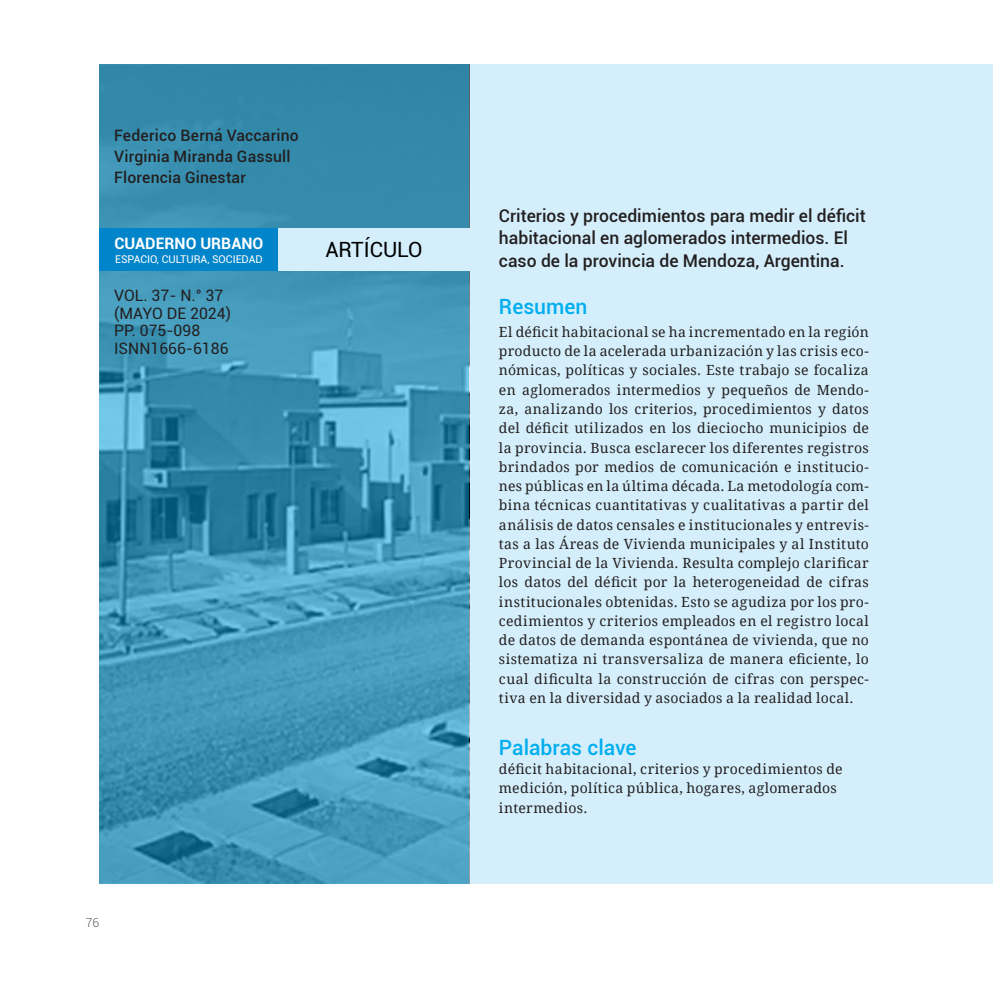
<style>
.page{position:relative;width:993px;height:993px;background:#fff}
.page>*{position:absolute;margin:0;border:0;box-sizing:border-box;transform-origin:0 0}
.t1{font:500 21px "Roboto";color:#00aeef}
.t2{font:21px "Roboto";color:#000001}
.t3{font:500 17.5px/22.8px "Roboto";color:#231f20}
.t4{font:500 15.75px "Roboto";letter-spacing:.01em;color:#231f20}
.t5{font:15.75px "Roboto";color:#231f20}
.t6{font:700 15.75px "Roboto";color:#fff}
.TEXTO_PRINCIPAL{font:14px/19.2px "Droid Serif";letter-spacing:.02em;color:#231f20;text-align:justify}
.t7{font:300 12.25px "Roboto";color:#57585a}
.t8{font:10.67px "Roboto";color:#fff}
</style>
<div class="page">
<div style="left:99px;top:64px;width:893px;height:819px;background:#d4effb"></div>
<svg style="left:99px;top:65px;width:370px;height:818px;background:#3d93b4"></svg>
<div style="left:99px;top:228px;width:179px;height:43px;background:#0084ca"></div>
<div style="left:278px;top:228px;width:205px;height:43px;background:#d4effb"></div>
<p class="t4" style="left:114px;top:124px;width:186px">Federico Berná Vaccarino</p>
<p class="t4" style="left:114px;top:145px;width:178px">Virginia Miranda Gassull</p>
<p class="t4" style="left:114px;top:166px;width:133px">Florencia Ginestar</p>
<p class="t6" style="left:114px;top:232px;width:150px">CUADERNO URBANO</p>
<p class="t8" style="left:115px;top:251px;width:149px">ESPACIO, CULTURA, SOCIEDAD</p>
<p class="t5" style="left:114px;top:284px;width:111px">VOL. 37- N.° 37</p>
<p class="t5" style="left:114px;top:302px;width:118px">(MAYO DE 2024)</p>
<p class="t5" style="left:114px;top:319px;width:87px">PP. 075-098</p>
<p class="t5" style="left:114px;top:337px;width:116px">ISNN1666-6186</p>
<p class="t2" style="left:325px;top:234px;width:99px">ARTÍCULO</p>
<p class="t7" style="left:86px;top:913px;width:15px">76</p>
<p class="t3" style="left:499px;top:203px;width:368px">Criterios y procedimientos para medir el déficit habitacional en aglomerados intermedios. El caso de la provincia de Mendoza, Argentina.</p>
<p class="t1" style="left:499px;top:291px;width:90px">Resumen</p>
<p class="TEXTO_PRINCIPAL" style="left:499px;top:322px;width:371px">El déficit habitacional se ha incrementado en la región producto de la acelerada urbanización y las crisis eco&shy;nómicas, políticas y sociales. Este trabajo se focaliza en aglomerados intermedios y pequeños de Mendo&shy;za, analizando los criterios, procedimientos y datos del déficit utilizados en los dieciocho municipios de la provincia. Busca esclarecer los diferentes registros brindados por medios de comunicación e institucio&shy;nes públicas en la última década. La metodología com&shy;bina técnicas cuantitativas y cualitativas a partir del análisis de datos censales e institucionales y entrevis&shy;tas a las Áreas de Vivienda municipales y al Instituto Provincial de la Vivienda. Resulta complejo clarificar los datos del déficit por la heterogeneidad de cifras institucionales obtenidas. Esto se agudiza por los pro&shy;cedimientos y criterios empleados en el registro local de datos de demanda espontánea de vivienda, que no sistematiza ni transversaliza de manera eficiente, lo cual dificulta la construcción de cifras con perspec&shy;tiva en la diversidad y asociados a la realidad local.</p>
<p class="t1" style="left:499px;top:732px;width:139px">Palabras clave</p>
<p class="TEXTO_PRINCIPAL" style="left:499px;top:759px;width:345px">déficit habitacional, criterios y procedimientos de</p>
<p class="TEXTO_PRINCIPAL" style="left:499px;top:778px;width:339px">medición, política pública, hogares, aglomerados</p>
<p class="TEXTO_PRINCIPAL" style="left:499px;top:797px;width:90px">intermedios.</p>
</div>
